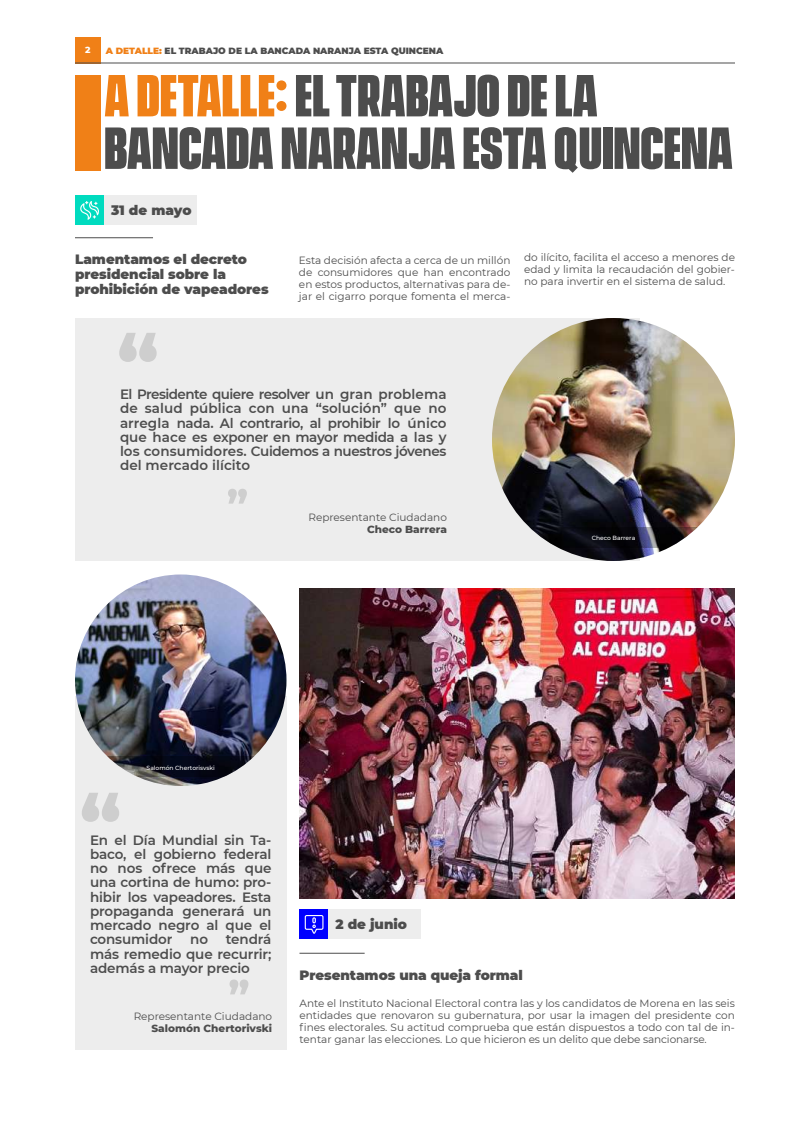
<style>
.page{position:relative;width:810px;height:1125px;background:#fff}
.page>*{position:absolute;margin:0;border:0;box-sizing:border-box;transform-origin:0 0}
.t1{font:700 54px/52.5px "Vanguard CF Extra";color:#4d4d4d}
.t2{font:600 13.5px/14.2px "Montserrat";letter-spacing:-.01em;color:#4d4d4d;text-align:justify}
.t3{font:900 13.5px/15px "Montserrat";letter-spacing:-.005em;color:#4d4d4d}
.t4{font:10.5px/12px "Montserrat";color:#4d4d4d;text-align:justify}
.t5{font:800 10.5px "Montserrat";color:#4d4d4d}
.t6{font:900 9px "Montserrat";color:#4d4d4d}
.t7{font:800 9px "Montserrat";color:#fff}
.t8{font:500 6px "Montserrat";color:#fff}
.s1{color:#f08017}
</style>
<div class="page">
<div style="left:75px;top:696px;width:211px;height:354px;background:#ededed"></div>
<div style="left:75px;top:318px;width:564px;height:243px;background:#ededed"></div>
<div style="left:75px;top:37px;width:25px;height:26px;background:#f08017"></div>
<hr style="left:75px;top:63px;width:660px;height:1px;background:#4d4d4d">
<div style="left:75px;top:75px;width:25px;height:96px;background:#f08017"></div>
<div style="left:75px;top:196px;width:29px;height:29px;background:#00dbbf"></div>
<div style="left:299px;top:910px;width:30px;height:29px;background:#00f"></div>
<div style="left:104px;top:196px;width:92px;height:29px;background:#ededed"></div>
<div style="left:329px;top:910px;width:92px;height:29px;background:#ededed"></div>
<hr style="left:75px;top:237px;width:78px;height:1px;background:#4d4d4d">
<hr style="left:299px;top:953px;width:66px;height:1px;background:#4d4d4d">
<svg style="left:80px;top:201px;width:19px;height:19px"></svg>
<svg style="left:305px;top:915px;width:19px;height:19px"></svg>
<svg style="left:119px;top:333px;width:38px;height:29px"></svg>
<svg style="left:82px;top:793px;width:37px;height:29px"></svg>
<svg style="left:230px;top:980px;width:18px;height:14px"></svg>
<svg style="left:228px;top:489px;width:19px;height:15px"></svg>
<img style="left:492px;top:318px;width:243px;height:243px;border-radius:122px">
<img style="left:75px;top:574px;width:211px;height:212px;border-radius:106px">
<img style="left:299px;top:588px;width:436px;height:310px">
<svg style="left:529px;top:527px;width:169px;height:21px;background:#38373e"></svg>
<svg style="left:107px;top:756px;width:148px;height:21px"></svg>
<p class="t7" style="left:85px;top:43px;width:7px">2</p>
<p class="t6" style="left:106px;top:44px;width:339px"><span class="s1">A DETALLE:</span> EL TRABAJO DE LA BANCADA NARANJA ESTA QUINCENA</p>
<h1 class="t1" style="left:104px;top:73px;width:630px"><span class="s1">A DETALLE:</span> EL TRABAJO DE LA<br>BANCADA NARANJA ESTA QUINCENA</h1>
<p class="t3" style="left:111px;top:202px;width:82px">31 de mayo</p>
<p class="t3" style="left:75px;top:251px;width:195px">Lamentamos el decreto presidencial sobre la prohibición de vapeadores</p>
<p class="t4" style="left:299px;top:254px;width:213px">Esta decisión afecta a cerca de un millón de consumidores que han encontrado en estos productos, alternativas para de&shy;jar el cigarro porque fomenta el merca-</p>
<p class="t4" style="left:524px;top:251px;width:213px">do ilícito, facilita el acceso a menores de edad y limita la recaudación del gobier&shy;no para invertir en el sistema de salud.</p>
<p class="t2" style="left:120px;top:386px;width:328px">El Presidente quiere resolver un gran problema de salud pública con una “solución” que no arregla nada. Al contrario, al prohibir lo único que hace es exponer en mayor medida a las y los consumidores. Cuidemos a nuestros jóvenes del mercado ilícito</p>
<p class="t4" style="left:308px;top:510px;width:140px">Representante Ciudadano</p>
<p class="t5" style="left:367px;top:521px;width:81px">Checo Barrera</p>
<p class="t8" style="left:592px;top:534px;width:45px">Checo Barrera</p>
<p class="t8" style="left:147px;top:763px;width:70px">Salomón Chertorisvski</p>
<p class="t2" style="left:90px;top:832px;width:183px">En el Día Mundial sin Ta&shy;baco, el gobierno federal no nos ofrece más que una cortina de humo: pro&shy;hibir los vapeadores. Esta propaganda generará un mercado negro al que el consumidor</p>
<p class="t2" style="left:90px;top:932px;width:183px;text-indent:136px">tendrá más remedio que recurrir; además a mayor precio</p>
<p class="t2" style="left:190px;top:932px;width:19px">no</p>
<p class="t4" style="left:134px;top:1010px;width:140px">Representante Ciudadano</p>
<p class="t5" style="left:151px;top:1021px;width:122px">Salomón Chertorivski</p>
<p class="t3" style="left:335px;top:916px;width:73px">2 de junio</p>
<p class="t3" style="left:299px;top:966px;width:225px">Presentamos una queja formal</p>
<p class="t4" style="left:299px;top:996px;width:437px">Ante el Instituto Nacional Electoral contra las y los candidatos de Morena en las seis entidades que renovaron su gubernatura, por usar la imagen del presidente con fines electorales. Su actitud comprueba que están dispuestos a todo con tal de in&shy;tentar ganar las elecciones. Lo que hicieron es un delito que debe sancionarse.</p>
</div>
